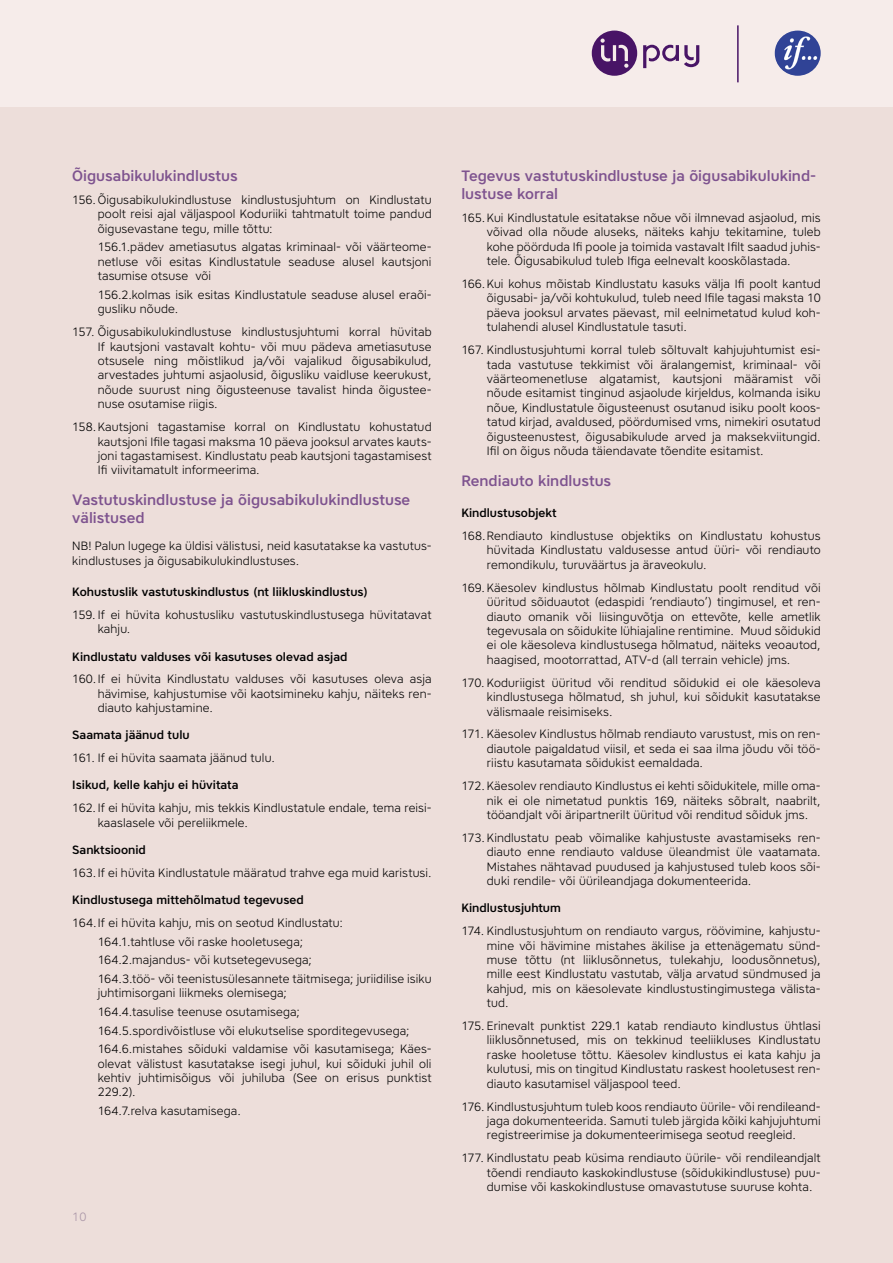
<style>
.page{position:relative;width:893px;height:1263px;background:#fff}
.page>*{position:absolute;margin:0;border:0;box-sizing:border-box;transform-origin:0 0}
.t1{font:500 15px/18px "Core Sans A55";color:#7e538f}
.t2{font:300 12px/14.4px "Core Sans A35";letter-spacing:.01em;color:#000;text-align:justify}
.t3{font:500 12px "Core Sans A55";color:#000}
.t4{font:300 12px "Core Sans A35";color:#aa96a7}
</style>
<div class="page">
<div style="left:0;top:106px;width:893px;height:1157px;background:#eddeda"></div>
<div style="left:0;top:0;width:893px;height:106px;background:#f6ecea"></div>
<svg style="left:592px;top:31px;width:107px;height:45px"></svg>
<img style="left:775px;top:31px;width:46px;height:45px;border-radius:23px">
<hr style="left:737px;top:25px;width:2px;height:57px;background:#481466">
<p class="t1" style="left:72px;top:166px;width:167px">Õigusabikulukindlustus</p>
<p class="t2" style="left:98px;top:192px;width:335px;text-indent:-26px">156.Õigusabikulukindlustuse kindlustusjuhtum on Kindlustatu poolt reisi ajal väljaspool Koduriiki tahtmatult toime pandud õigusevastane tegu, mille tõttu:</p>
<p class="t2" style="left:98px;top:240px;width:335px">156.1.pädev ametiasutus algatas kriminaal- või väärteome&shy;netluse või esitas Kindlustatule seaduse alusel kautsjoni tasumise otsuse või</p>
<p class="t2" style="left:98px;top:287px;width:335px">156.2.kolmas isik esitas Kindlustatule seaduse alusel eraõi&shy;gusliku nõude.</p>
<p class="t2" style="left:98px;top:324px;width:335px;text-indent:-26px">157. Õigusabikulukindlustuse kindlustusjuhtumi korral hüvitab If kautsjoni vastavalt kohtu- või muu pädeva ametiasutuse otsusele ning mõistlikud ja/või vajalikud õigusabikulud, arvestades juhtumi asjaolusid, õigusliku vaidluse keerukust, nõude suurust ning õigusteenuse tavalist hinda õigustee&shy;nuse osutamise riigis.</p>
<p class="t2" style="left:98px;top:419px;width:335px;text-indent:-26px">158.Kautsjoni tagastamise korral on Kindlustatu kohustatud kautsjoni Ifile tagasi maksma 10 päeva jooksul arvates kauts&shy;joni tagastamisest. Kindlustatu peab kautsjoni tagastamisest Ifi viivitamatult informeerima.</p>
<p class="t1" style="left:72px;top:490px;width:340px">Vastutuskindlustuse ja õigusabikulukindlustuse välistused</p>
<p class="t2" style="left:72px;top:539px;width:361px">NB! Palun lugege ka üldisi välistusi, neid kasutatakse ka vastutus&shy;kindlustuses ja õigusabikulukindlustuses.</p>
<p class="t3" style="left:72px;top:584px;width:297px">Kohustuslik vastutuskindlustus (nt liikluskindlustus)</p>
<p class="t2" style="left:98px;top:607px;width:335px;text-indent:-26px">159. If ei hüvita kohustusliku vastutuskindlustusega hüvitatavat kahju.</p>
<p class="t3" style="left:72px;top:648px;width:277px">Kindlustatu valduses või kasutuses olevad asjad</p>
<p class="t2" style="left:98px;top:672px;width:335px;text-indent:-25px">160.If ei hüvita Kindlustatu valduses või kasutuses oleva asja hävimise, kahjustumise või kaotsimineku kahju, näiteks ren&shy;diauto kahjustamine.</p>
<p class="t3" style="left:72px;top:727px;width:119px">Saamata jäänud tulu</p>
<p class="t2" style="left:72px;top:751px;width:204px">161. If ei hüvita saamata jäänud tulu.</p>
<p class="t3" style="left:72px;top:777px;width:168px">Isikud, kelle kahju ei hüvitata</p>
<p class="t2" style="left:98px;top:801px;width:335px;text-indent:-26px">162.If ei hüvita kahju, mis tekkis Kindlustatule endale, tema reisi&shy;kaaslasele või pereliikmele.</p>
<p class="t3" style="left:72px;top:842px;width:75px">Sanktsioonid</p>
<p class="t2" style="left:72px;top:865px;width:361px">163.If ei hüvita Kindlustatule määratud trahve ega muid karistusi.</p>
<p class="t3" style="left:72px;top:892px;width:233px">Kindlustusega mittehõlmatud tegevused</p>
<p class="t2" style="left:98px;top:913px;width:335px;line-height:18.6px;text-align:left;text-indent:-26px">164.If ei hüvita kahju, mis on seotud Kindlustatu:<br>164.1.tahtluse või raske hooletusega;<br>164.2.majandus- või kutsetegevusega;<br>164.3.töö- või teenistusülesannete täitmisega; juriidilise isiku</p>
<p class="t2" style="left:98px;top:983px;width:335px;line-height:18.6px;text-align:left">juhtimisorgani liikmeks olemisega;<br>164.4.tasulise teenuse osutamisega;<br>164.5.spordivõistluse või elukutselise sporditegevusega; 164.6.mistahes sõiduki valdamise või kasutamisega; Käes-</p>
<p class="t2" style="left:98px;top:1056px;width:335px">olevat välistust kasutatakse isegi juhul, kui sõiduki juhil oli kehtiv juhtimisõigus või juhiluba (See on erisus punktist 229.2).</p>
<p class="t2" style="left:98px;top:1103px;width:145px">164.7.relva kasutamisega.</p>
<p class="t4" style="left:72px;top:1208px;width:16px">10</p>
<p class="t1" style="left:461px;top:166px;width:356px">Tegevus vastutuskindlustuse ja õigusabikulukind&shy;lustuse korral</p>
<p class="t2" style="left:487px;top:210px;width:335px;text-indent:-26px">165.Kui Kindlustatule esitatakse nõue või ilmnevad asjaolud, mis võivad olla nõude aluseks, näiteks kahju tekitamine, tuleb kohe pöörduda Ifi poole ja toimida vastavalt Ifilt saadud juhis&shy;tele. Õigusabikulud tuleb Ifiga eelnevalt kooskõlastada.</p>
<p class="t2" style="left:487px;top:276px;width:335px;text-indent:-26px">166.Kui kohus mõistab Kindlustatu kasuks välja Ifi poolt kantud õigusabi- ja/või kohtukulud, tuleb need Ifile tagasi maksta 10 päeva jooksul arvates päevast, mil eelnimetatud kulud koh&shy;tulahendi alusel Kindlustatule tasuti.</p>
<p class="t2" style="left:487px;top:343px;width:335px;text-indent:-26px">167. Kindlustusjuhtumi korral tuleb sõltuvalt kahjujuhtumist esi&shy;tada vastutuse tekkimist või äralangemist, kriminaal- või väärteomenetluse algatamist, kautsjoni määramist või nõude esitamist tinginud asjaolude kirjeldus, kolmanda isiku nõue, Kindlustatule õigusteenust osutanud isiku poolt koos&shy;tatud kirjad, avaldused, pöördumised vms, nimekiri osutatud õigusteenustest, õigusabikulude arved ja maksekviitungid.<br>Ifil on õigus nõuda täiendavate tõendite esitamist.</p>
<p class="t1" style="left:461px;top:471px;width:151px">Rendiauto kindlustus</p>
<p class="t3" style="left:461px;top:505px;width:97px">Kindlustusobjekt</p>
<p class="t2" style="left:487px;top:528px;width:335px;text-indent:-26px">168.Rendiauto kindlustuse objektiks on Kindlustatu kohustus hüvitada Kindlustatu valdusesse antud üüri- või rendiauto remondikulu, turuväärtus ja äraveokulu.</p>
<p class="t2" style="left:487px;top:580px;width:335px;text-indent:-26px">169.Käesolev kindlustus hõlmab Kindlustatu poolt renditud või üüritud sõiduautot (edaspidi ‘rendiauto’) tingimusel, et ren&shy;diauto omanik või liisinguvõtja on ettevõte, kelle ametlik tegevusala on sõidukite lühiajaline rentimine. Muud sõidukid ei ole käesoleva kindlustusega hõlmatud, näiteks veoautod, haagised, mootorrattad, ATV-d (all terrain vehicle) jms.</p>
<p class="t2" style="left:487px;top:675px;width:335px;text-indent:-26px">170. Koduriigist üüritud või renditud sõidukid ei ole käesoleva kindlustusega hõlmatud, sh juhul, kui sõidukit kasutatakse välismaale reisimiseks.</p>
<p class="t2" style="left:487px;top:727px;width:335px;text-indent:-26px">171. Käesolev Kindlustus hõlmab rendiauto varustust, mis on ren&shy;diautole paigaldatud viisil, et seda ei saa ilma jõudu või töö&shy;riistu kasutamata sõidukist eemaldada.</p>
<p class="t2" style="left:487px;top:778px;width:335px;text-indent:-26px">172. Käesolev rendiauto Kindlustus ei kehti sõidukitele, mille oma&shy;nik ei ole nimetatud punktis 169, näiteks sõbralt, naabrilt, tööandjalt või äripartnerilt üüritud või renditud sõiduk jms.</p>
<p class="t2" style="left:487px;top:830px;width:335px;text-indent:-26px">173. Kindlustatu peab võimalike kahjustuste avastamiseks ren&shy;diauto enne rendiauto valduse üleandmist üle vaatamata.<br>Mistahes nähtavad puudused ja kahjustused tuleb koos sõi&shy;duki rendile- või üürileandjaga dokumenteerida.</p>
<p class="t3" style="left:461px;top:900px;width:101px">Kindlustusjuhtum</p>
<p class="t2" style="left:487px;top:923px;width:335px;text-indent:-26px">174. Kindlustusjuhtum on rendiauto vargus, röövimine, kahjustu&shy;mine või hävimine mistahes äkilise ja ettenägematu sünd&shy;muse tõttu (nt liiklusõnnetus, tulekahju, loodusõnnetus), mille eest Kindlustatu vastutab, välja arvatud sündmused ja kahjud, mis on käesolevate kindlustustingimustega välista&shy;tud.</p>
<p class="t2" style="left:487px;top:1018px;width:335px;text-indent:-26px">175. Erinevalt punktist 229.1 katab rendiauto kindlustus ühtlasi liiklusõnnetused, mis on tekkinud teeliikluses Kindlustatu raske hooletuse tõttu. Käesolev kindlustus ei kata kahju ja kulutusi, mis on tingitud Kindlustatu raskest hooletusest ren&shy;diauto kasutamisel väljaspool teed.</p>
<p class="t2" style="left:487px;top:1099px;width:335px;text-indent:-26px">176. Kindlustusjuhtum tuleb koos rendiauto üürile- või rendileand&shy;jaga dokumenteerida. Samuti tuleb järgida kõiki kahjujuhtumi registreerimise ja dokumenteerimisega seotud reegleid.</p>
<p class="t2" style="left:487px;top:1150px;width:335px;text-indent:-26px">177. Kindlustatu peab küsima rendiauto üürile- või rendileandjalt tõendi rendiauto kaskokindlustuse (sõidukikindlustuse) puu&shy;dumise või kaskokindlustuse omavastutuse suuruse kohta.</p>
</div>
